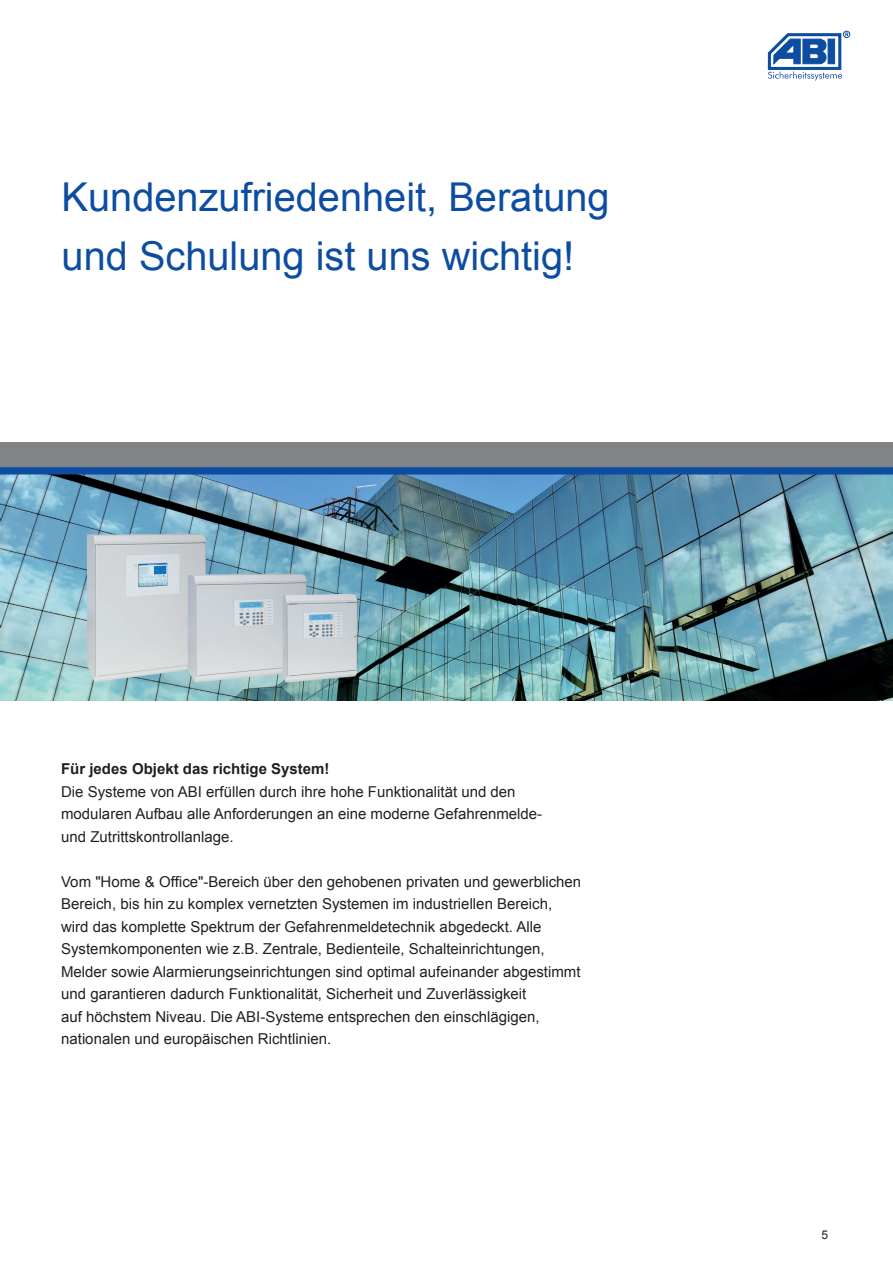
<style>
.page{position:relative;width:893px;height:1263px;background:#fff}
.page>*{position:absolute;margin:0;border:0;box-sizing:border-box;transform-origin:0 0}
.t1{font:39.75px/58.5px "Arial";color:#0d4da1}
.t2{font:15px/22.5px "Arial";color:#231f20}
.t3{font:700 15px "Arial";color:#231f20}
.t4{font:12px "Arial";color:#231f20}
</style>
<div class="page">
<div style="left:843px;top:31px;width:7px;height:7px;border:1px solid #0d4da1;border-radius:50%"></div>
<svg style="left:767px;top:32px;width:81px;height:49px"></svg>
<img style="left:0;top:474px;width:893px;height:227px">
<img style="left:87px;top:534px;width:119px;height:148px">
<img style="left:188px;top:573px;width:119px;height:109px">
<img style="left:283px;top:594px;width:74px;height:88px">
<div style="left:0;top:467px;width:893px;height:7px;background:#0d4da1"></div>
<div style="left:0;top:443px;width:893px;height:24px;background:#818485"></div>
<h1 class="t1" style="left:62px;top:169px;width:549px">Kundenzufriedenheit, Beratung und Schulung ist uns wichtig!</h1>
<p class="t3" style="left:61px;top:759px;width:270px">Für jedes Objekt das richtige System!</p>
<p class="t2" style="left:61px;top:780px;width:483px">Die Systeme von ABI erfüllen durch ihre hohe Funktionalität und den modularen Aufbau alle Anforderungen an eine moderne Gefahrenmelde&shy;und Zutrittskontrollanlage.</p>
<p class="t2" style="left:61px;top:870px;width:522px">Vom "Home &amp; Office"-Bereich über den gehobenen privaten und gewerblichen Bereich, bis hin zu komplex vernetzten Systemen im industriellen Bereich, wird das komplette Spektrum der Gefahrenmeldetechnik abgedeckt. Alle Systemkomponenten wie z.B. Zentrale, Bedienteile, Schalteinrichtungen, Melder sowie Alarmierungseinrichtungen sind optimal aufeinander abgestimmt und garantieren dadurch Funktionalität, Sicherheit und Zuverlässigkeit<br>auf höchstem Niveau. Die ABI-Systeme entsprechen den einschlägigen, nationalen und europäischen Richtlinien.</p>
<p class="t4" style="left:821px;top:1227px;width:8px">5</p>
</div>
